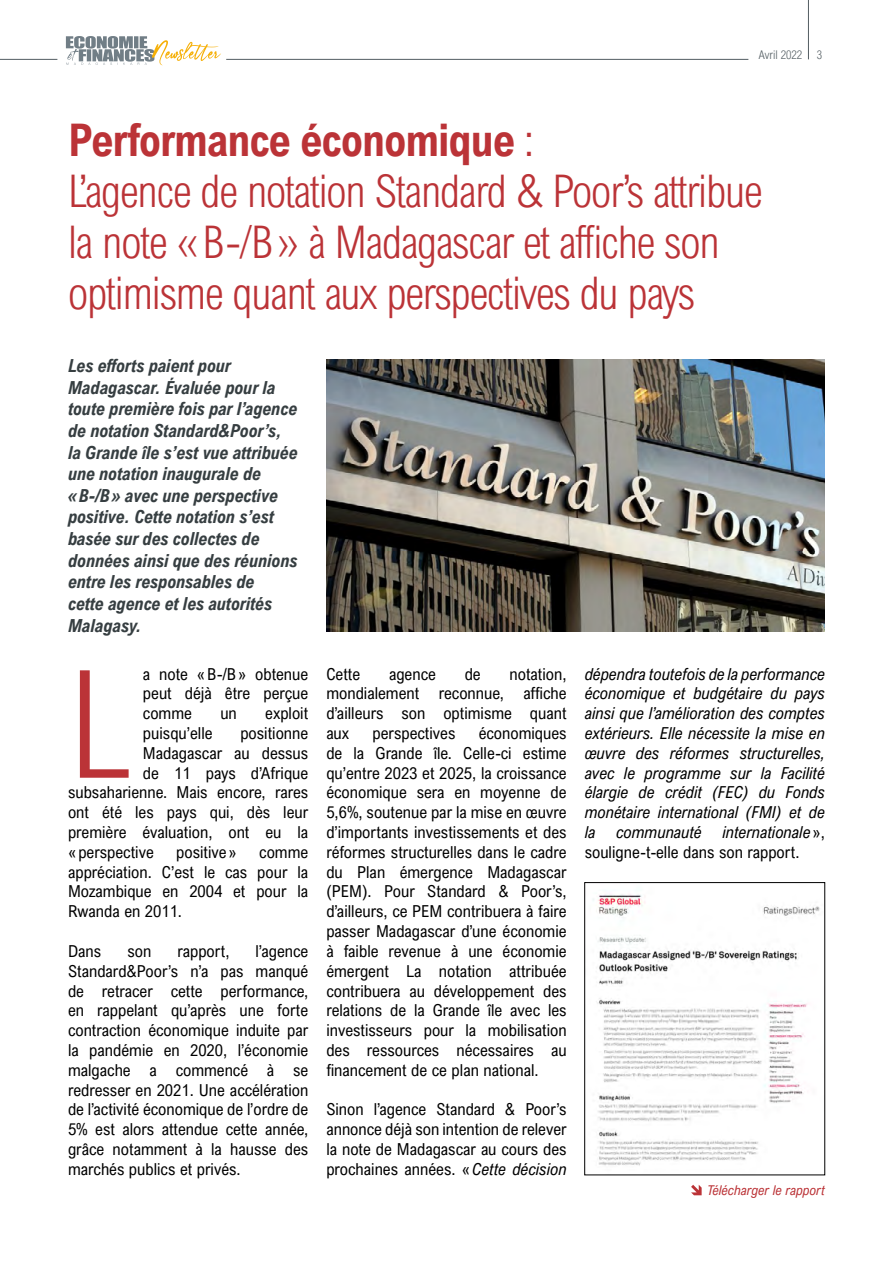
<style>
.page{position:relative;width:893px;height:1263px;background:#fff}
.page>*{position:absolute;margin:0;border:0;box-sizing:border-box;transform-origin:0 0}
.t1{font:300 150px "Arial Nova Cond";color:#bb3337}
.t2{font:300 45px/51px "Arial Nova Cond";letter-spacing:-.025em;color:#bb3337}
.t3{font:italic 700 18px/21.6px "Arial Nova Cond";letter-spacing:-.01em;color:#363e41}
.t4{font:16.5px/19.8px "Arial Nova Cond";color:#000;text-align:justify}
.t5{font:italic 16.5px/19.8px "Arial Nova Cond";color:#000;text-align:justify}
.t6{font:italic 13.5px "Arial Nova Cond";color:#bb3337}
.t7{font:300 12px "Arial Nova Cond";color:#535d62}
.s1{font-weight:700}
.s2{font-style:italic}
</style>
<div class="page">
<hr style="left:226px;top:59px;width:522px;height:1px;background:#535d62">
<hr style="left:0;top:59px;width:57px;height:1px;background:#535d62">
<hr style="left:808px;top:0;width:1px;height:59px;background:#535d62">
<svg style="left:66px;top:36px;width:155px;height:29px"></svg>
<img style="left:326px;top:359px;width:499px;height:272px">
<img style="left:593px;top:894px;width:227px;height:272px">
<div style="left:584px;top:882px;width:241px;height:293px;border:1px solid #000"></div>
<svg style="left:691px;top:1185px;width:11px;height:10px"></svg>
<p class="t7" style="left:759px;top:48px;width:65px">Avril 2022 3</p>
<h2 class="t2" style="left:68px;top:114px;width:696px"><span class="s1">Performance économique</span> :<br>L’agence de notation Standard &amp; Poor’s attribue la note «B-/B» à Madagascar et affiche son optimisme quant aux perspectives du pays</h2>
<p class="t3" style="left:68px;top:355px;width:231px">Les efforts paient pour<br>Madagascar. Évaluée pour la toute première fois par l’agence de notation Standard&amp;Poor’s, la Grande île s’est vue attribuée une notation inaugurale de «B-/B» avec une perspective positive. Cette notation s’est basée sur des collectes de données ainsi que des réunions entre les responsables de<br>cette agence et les autorités<br>Malagasy.</p>
<h1 class="t1" style="left:68px;top:633px;width:68px">L</h1>
<p class="t4" style="left:143px;top:664px;width:167px">a note «B-/B» obtenue peut déjà être perçue comme</p>
<p class="t4" style="left:220px;top:703px;width:18px">un</p>
<p class="t4" style="left:265px;top:703px;width:45px">exploit</p>
<p class="t4" style="left:143px;top:723px;width:71px">puisqu’elle</p>
<p class="t4" style="left:240px;top:723px;width:69px">positionne</p>
<p class="t4" style="left:143px;top:743px;width:167px">Madagascar au dessus</p>
<p class="t4" style="left:143px;top:763px;width:167px">de 11 pays d’Afrique</p>
<p class="t4" style="left:68px;top:782px;width:242px">subsaharienne. Mais encore, rares</p>
<p class="t4" style="left:68px;top:802px;width:242px">ont été les pays qui, dès leur</p>
<p class="t4" style="left:68px;top:822px;width:242px">première évaluation, ont eu la</p>
<p class="t4" style="left:68px;top:842px;width:87px">«perspective</p>
<p class="t4" style="left:176px;top:842px;width:62px">positive »</p>
<p class="t4" style="left:68px;top:842px;width:242px;text-indent:191px">comme appréciation. C’est le cas pour la Mozambique en 2004 et pour la Rwanda en 2011.</p>
<p class="t4" style="left:68px;top:941px;width:35px">Dans</p>
<p class="t4" style="left:127px;top:941px;width:25px">son</p>
<p class="t4" style="left:177px;top:941px;width:53px">rapport,</p>
<p class="t4" style="left:68px;top:941px;width:242px;text-indent:188px">l’agence Standard&amp;Poor’s n’a pas manqué de retracer cette performance, en rappelant qu’après une forte contraction économique induite par la pandémie en 2020, l’économie malgache a commencé à se redresser en 2021. Une accélération de l’activité économique de l’ordre de 5% est alors attendue cette année, grâce notamment à la hausse des marchés publics et privés.</p>
<p class="t4" style="left:326px;top:664px;width:35px">Cette</p>
<p class="t4" style="left:389px;top:664px;width:48px">agence</p>
<p class="t4" style="left:465px;top:664px;width:18px">de</p>
<p class="t4" style="left:326px;top:664px;width:242px;text-indent:183px">notation, mondialement reconnue, affiche d’ailleurs son optimisme quant aux</p>
<p class="t4" style="left:326px;top:723px;width:242px;text-indent:152px">économiques de la Grande île. Celle-ci estime qu’entre 2023 et 2025, la croissance économique sera en moyenne de 5,6%, soutenue par la mise en œuvre d’importants investissements et des réformes structurelles dans le cadre du Plan émergence Madagascar (PEM). Pour Standard &amp; Poor’s, d’ailleurs, ce PEM contribuera à faire passer Madagascar d’une économie à faible revenue à une économie émergent La notation attribuée contribuera au développement des relations de la Grande île avec les investisseurs pour la mobilisation des ressources nécessaires au financement de ce plan national.</p>
<p class="t4" style="left:326px;top:1099px;width:242px">Sinon l’agence Standard &amp; Poor’s annonce déjà son intention de relever la note de Madagascar au cours des prochaines années. «<span class="s2">Cette décision</span></p>
<p class="t4" style="left:372px;top:723px;width:84px">perspectives</p>
<p class="t5" style="left:585px;top:664px;width:242px">dépendra toutefois de la performance économique et budgétaire du pays ainsi que l’amélioration des comptes extérieurs. Elle nécessite la mise en œuvre des réformes structurelles, avec le programme sur la Facilité élargie de crédit (FEC) du Fonds monétaire international (FMI) et de la communauté</p>
<p class="t4" style="left:585px;top:822px;width:242px;text-indent:138px"><span class="s2">internationale</span>», souligne-t-elle dans son rapport.</p>
<p class="t6" style="left:707px;top:1182px;width:119px">Télécharger le rapport</p>
</div>
